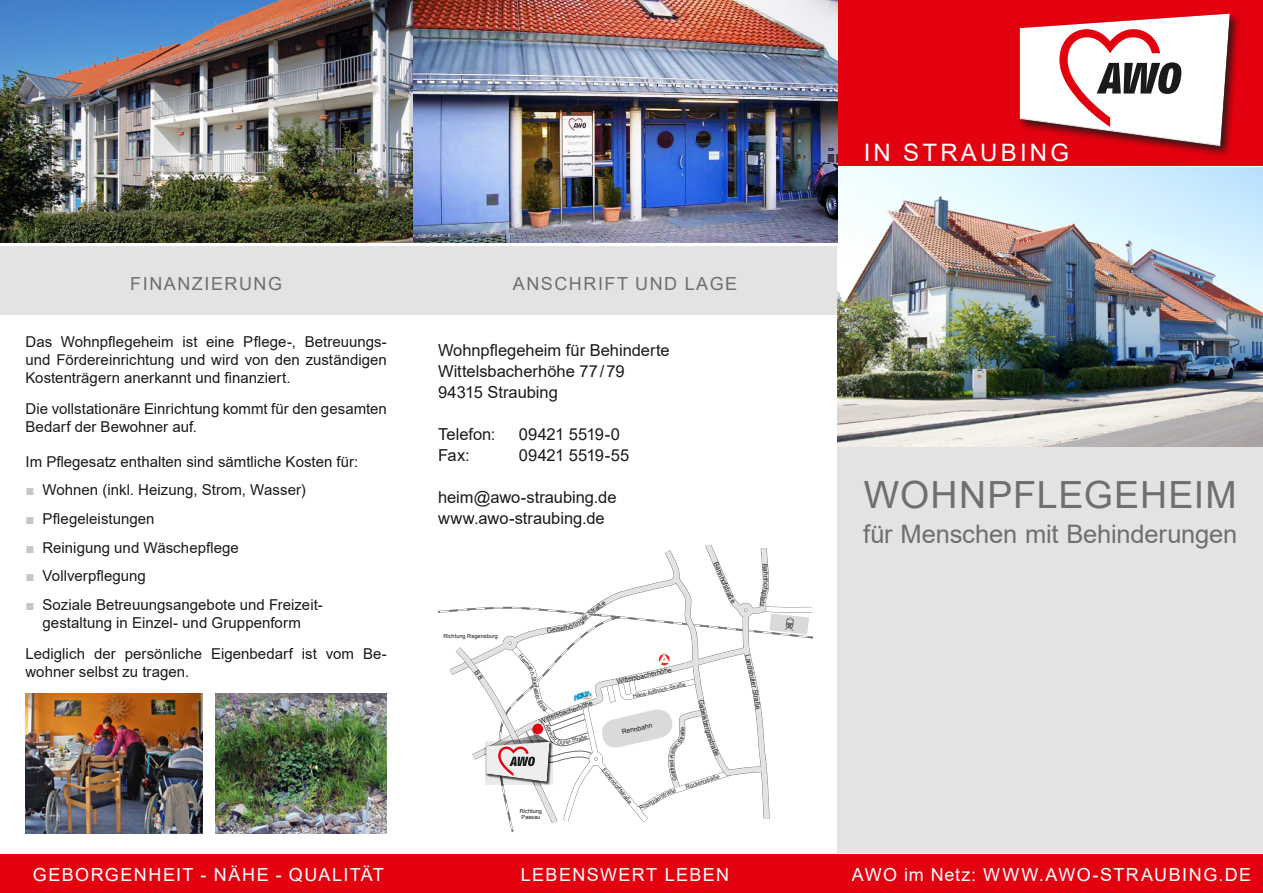
<style>
.page{position:relative;width:1263px;height:893px;background:#fff}
.page>*{position:absolute;margin:0;border:0;box-sizing:border-box;transform-origin:0 0}
.t1{font:37.5px "Arial";letter-spacing:.025em;color:#6f6f6e}
.t2{font:25.5px "Arial";letter-spacing:-.005em;color:#6f6f6e}
.t3{font:24px "Arial";letter-spacing:.135em;color:#fff}
.t4{font:18px "Arial";letter-spacing:.075em;color:#fff}
.t5{font:18px "Arial";letter-spacing:.085em;color:#6f6f6e}
.t6{font:16.5px/21px "Arial";color:#1a1a18}
.t7{font:16.5px "Arial";letter-spacing:-.025em;color:#1a1a18}
.t8{font:15px/18px "Arial";color:#1a1a18}
.t9{font:6.75px "Arial";color:#1a1a18}
.t10{font:5.7px/6.8px "Arial";color:#1a1a18;text-align:center}
.t11{font:5.55px "Arial";color:#1a1a18}
.t12{font:5.25px "Arial";color:#1a1a18}
.s1{color:#c5c6c6}
.s2{font-size:5.7px}
.s3{font-size:5.55px}
</style>
<div class="page">
<div style="left:838px;top:446px;width:425px;height:407px;background:#e3e3e3"></div>
<div style="left:838px;top:0;width:425px;height:166px;background:#e3000f"></div>
<div style="left:1017px;top:11px;width:224px;height:147px;background:#1a1a18;opacity:.85"></div>
<div style="left:1019px;top:13px;width:212px;height:136px;background:#1a1a18;opacity:.75"></div>
<svg style="left:1020px;top:14px;width:210px;height:132px"></svg>
<div style="left:0;top:855px;width:1263px;height:38px;background:#e3000f"></div>
<div style="left:0;top:247px;width:838px;height:68px;background:#e3e3e3"></div>
<img style="left:838px;top:168px;width:425px;height:278px">
<img style="left:0;top:0;width:838px;height:243px">
<img style="left:26px;top:693px;width:176px;height:140px">
<img style="left:216px;top:693px;width:171px;height:140px">
<svg style="left:445px;top:545px;width:329px;height:274px"></svg>
<svg style="left:547px;top:601px;width:59px;height:32px"></svg>
<svg style="left:714px;top:562px;width:6px;height:5px"></svg>
<svg style="left:730px;top:599px;width:5px;height:5px"></svg>
<svg style="left:745px;top:654px;width:6px;height:8px"></svg>
<svg style="left:753px;top:689px;width:6px;height:7px"></svg>
<svg style="left:757px;top:564px;width:55px;height:70px"></svg>
<svg style="left:452px;top:642px;width:283px;height:186px"></svg>
<p class="t5" style="left:130px;top:271px;width:153px">FINANZIERUNG</p>
<p class="t5" style="left:513px;top:271px;width:226px">ANSCHRIFT UND LAGE</p>
<p class="t8" style="left:26px;top:332px;width:363px;text-align:justify">Das Wohnpflegeheim ist eine Pflege-, Betreuungs&shy;und Fördereinrichtung und wird von den zuständigen Kostenträgern anerkannt und finanziert.</p>
<p class="t8" style="left:26px;top:399px;width:363px">Die vollstationäre Einrichtung kommt für den gesamten<br>Bedarf der Bewohner auf.</p>
<p class="t8" style="left:26px;top:452px;width:334px">Im Pflegesatz enthalten sind sämtliche Kosten für:</p>
<p class="t8" style="left:26px;top:481px;width:282px"><span class="s1">■</span> Wohnen (inkl. Heizung, Strom, Wasser)</p>
<p class="t8" style="left:26px;top:509px;width:130px"><span class="s1">■</span> Pflegeleistungen</p>
<p class="t8" style="left:26px;top:538px;width:215px"><span class="s1">■</span> Reinigung und Wäschepflege</p>
<p class="t8" style="left:26px;top:567px;width:122px"><span class="s1">■</span> Vollverpflegung</p>
<p class="t8" style="left:26px;top:595px;width:299px;text-align:center"><span class="s1">■</span> Soziale Betreuungsangebote und Freizeit&shy;gestaltung in Einzel- und Gruppenform</p>
<p class="t8" style="left:26px;top:644px;width:363px">Lediglich der persönliche Eigenbedarf ist vom Be&shy;wohner selbst zu tragen.</p>
<p class="t6" style="left:438px;top:339px;width:233px">Wohnpflegeheim für Behinderte<br>Wittelsbacherhöhe 77/79<br>94315 Straubing</p>
<p class="t6" style="left:438px;top:423px;width:59px">Telefon:</p>
<p class="t7" style="left:519px;top:423px;width:103px">09421 5519-0</p>
<p class="t6" style="left:438px;top:444px;width:33px">Fax:</p>
<p class="t6" style="left:519px;top:444px;width:112px">09421 5519-55</p>
<p class="t6" style="left:438px;top:486px;width:180px">heim@awo-straubing.de www.awo-straubing.de</p>
<p class="t10" style="left:443px;top:632px;width:56px">Richtung Regensburg</p>
<p class="t11" style="left:537px;top:674px;width:13px;rotate:79deg"><span class="s2">-</span>S<span class="s2">t</span>ie</p>
<p class="t12" style="left:550px;top:722px;width:16px;rotate:65deg">Albrec</p>
<p class="t10" style="left:520px;top:807px;width:24px">Richtung<br>Passau</p>
<p class="t9" style="left:722px;top:564px;width:22px;rotate:67deg">ahnhof</p>
<p class="t9" style="left:730px;top:583px;width:17px;rotate:66deg">straß</p>
<p class="t9" style="left:770px;top:579px;width:5px;rotate:90deg">h</p>
<p class="t9" style="left:616px;top:677px;width:57px;rotate:-12deg">Wittelsbacherhöhe</p>
<p class="t9" style="left:621px;top:728px;width:33px;rotate:-13deg">Rennbahn</p>
<p class="t10" style="left:632px;top:693px;width:56px;rotate:-13deg">Ha<span class="s3">n</span>s-Adl<span class="s3">hoch</span>-Str<span class="s3">a</span>ß<span class="s3">e</span></p>
<p class="t11" style="left:606px;top:766px;width:12px;rotate:52deg">E<span class="s2">i</span>c<span class="s2">h</span></p>
<p class="t11" style="left:613px;top:775px;width:35px;rotate:51deg"><span class="s2">end</span>o<span class="s2">rff</span>straße</p>
<p class="t10" style="left:650px;top:799px;width:17px;rotate:-29deg">gg<span class="s3">e</span>rst</p>
<p class="t10" style="left:685px;top:784px;width:37px;rotate:-18deg">R<span class="s3">üc</span>kertst<span class="s3">r</span>a<span class="s3">ße</span></p>
<p class="t9" style="left:754px;top:661px;width:28px;rotate:78deg">ndshuter</p>
<p class="t9" style="left:761px;top:695px;width:15px;rotate:82deg">raße</p>
<h3 class="t3" style="left:864px;top:136px;width:207px">IN STRAUBING</h3>
<h1 class="t1" style="left:864px;top:469px;width:374px">WOHNPFLEGEHEIM</h1>
<h2 class="t2" style="left:863px;top:516px;width:376px">für Menschen mit Behinderungen</h2>
<p class="t4" style="left:33px;top:862px;width:353px">GEBORGENHEIT - NÄHE - QUALITÄT</p>
<p class="t4" style="left:521px;top:862px;width:210px">LEBENSWERT LEBEN</p>
<p class="t4" style="left:852px;top:862px;width:401px">AWO im Netz: WWW.AWO-STRAUBING.DE</p>
</div>
